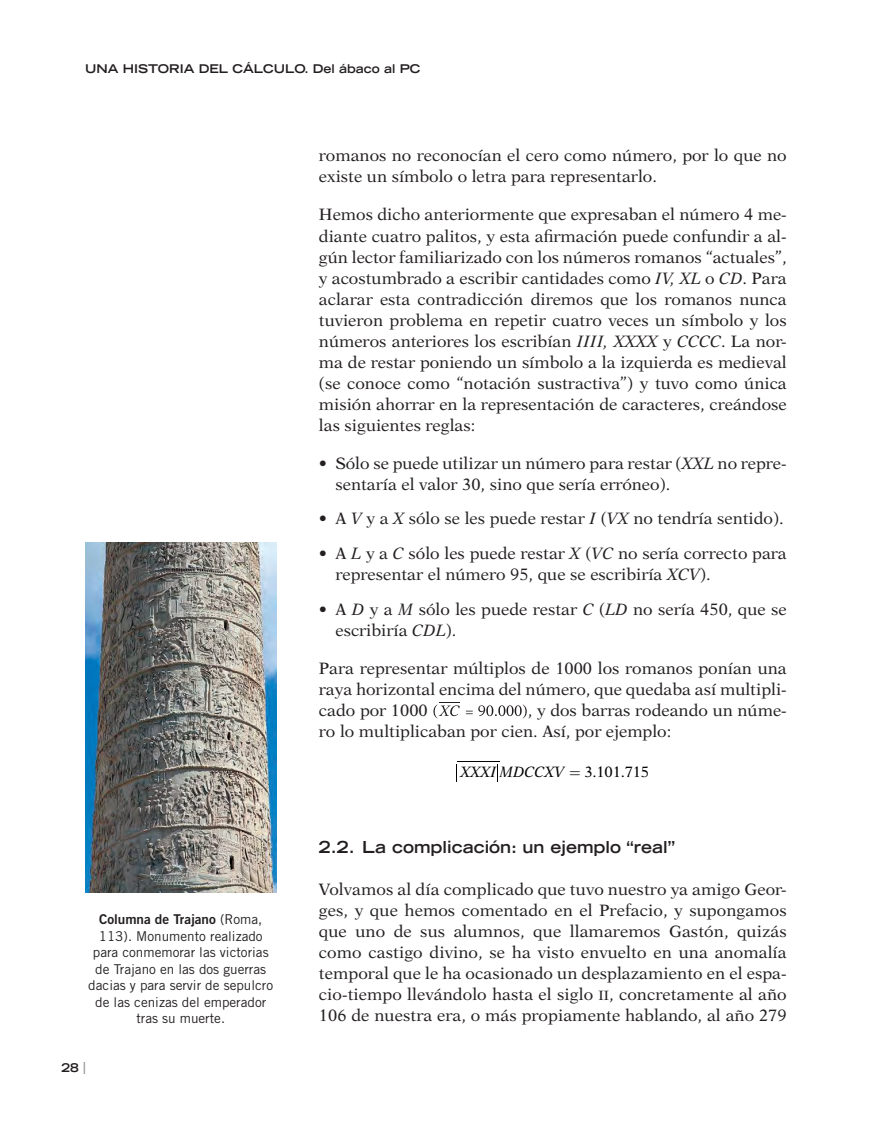
<style>
.page{position:relative;width:893px;height:1123px;background:#fff}
.page>*{position:absolute;margin:0;border:0;box-sizing:border-box;transform-origin:0 0}
.t1{font:16.5px/21px "New Aster LT Std";color:#231f20}
.t2{font:700 expanded 16.5px "Trade Gothic LT Std";color:#231f20}
.t3{font:italic 15px "New Aster LT Std";letter-spacing:-.005em;color:#000}
.t4{font:15px "New Aster LT Std";letter-spacing:-.015em;color:#000}
.t5{font:13.5px/16.5px "Trade Gothic LT Std";color:#231f20;text-align:center}
.t6{font:13.5px "Trade Gothic LT Std Bd 2";color:#231f20}
.t7{font:700 expanded 12px "Trade Gothic LT Std";color:#231f20}
.s1{font-family:"Trade Gothic LT Std"}
.s2{color:#939598}
.s3{font-style:italic}
.s4{font-size:13.5px}
</style>
<div class="page">
<svg style="left:433px;top:702px;width:27px;height:16px"></svg>
<svg style="left:466px;top:704px;width:61px;height:14px"></svg>
<svg style="left:456px;top:764px;width:1px;height:17px"></svg>
<svg style="left:497px;top:764px;width:1px;height:17px"></svg>
<hr style="left:457px;top:761px;width:42px;height:1px;background:#000">
<img style="left:85px;top:542px;width:191px;height:350px">
<p class="t7" style="left:85px;top:60px;width:337px">UNA HISTORIA DEL CÁLCULO. Del ábaco al PC</p>
<p class="t6" style="left:99px;top:910px;width:165px">Columna de Trajano <span class="s1">(Roma,</span></p>
<p class="t5" style="left:88px;top:927px;width:186px">113). Monumento realizado para conmemorar las victorias de Trajano en las dos guerras dacias y para servir de sepulcro de las cenizas del emperador tras su muerte.</p>
<p class="t7" style="left:61px;top:1060px;width:26px">28 <span class="s2">|</span></p>
<p class="t1" style="left:319px;top:145px;width:469px">romanos no reconocían el cero como número, por lo que no existe un símbolo o letra para representarlo.</p>
<p class="t1" style="left:319px;top:204px;width:469px;text-align:justify">Hemos dicho anteriormente que expresaban el número 4 me&shy;diante cuatro palitos, y esta afirmación puede confundir a al&shy;gún lector familiarizado con los números romanos “actuales”, y acostumbrado a escribir cantidades como <span class="s3">IV, XL</span> o <span class="s3">CD</span>. Para aclarar esta contradicción diremos que los romanos nunca tuvieron problema en repetir cuatro veces un símbolo y los números anteriores los escribían <span class="s3">IIII, XXXX</span> y <span class="s3">CCCC</span>. La nor&shy;ma de restar poniendo un símbolo a la izquierda es medieval (se conoce como “notación sustractiva”) y tuvo como única misión ahorrar en la representación de caracteres, creándose las siguientes reglas:</p>
<p class="t1" style="left:335px;top:452px;width:453px;text-indent:-16px">• Sólo se puede utilizar un número para restar (<span class="s3">XXL</span> no repre&shy;sentaría el valor 30, sino que sería erróneo).</p>
<p class="t1" style="left:319px;top:508px;width:466px">• A <span class="s3">V</span> y a <span class="s3">X</span> sólo se les puede restar <span class="s3">I</span> (<span class="s3">VX</span> no tendría sentido).</p>
<p class="t1" style="left:335px;top:543px;width:453px;text-indent:-17px">• A <span class="s3">L</span> y a <span class="s3">C</span> sólo les puede restar <span class="s3">X</span> (<span class="s3">VC</span> no sería correcto para representar el número 95, que se escribiría <span class="s3">XCV</span>).</p>
<p class="t1" style="left:335px;top:599px;width:453px;text-indent:-16px">• A <span class="s3">D</span> y a <span class="s3">M</span> sólo les puede restar <span class="s3">C</span> (<span class="s3">LD</span> no sería 450, que se escribiría <span class="s3">CDL</span>).</p>
<p class="t1" style="left:319px;top:658px;width:469px;text-align:justify">Para representar múltiplos de 1000 los romanos ponían una raya horizontal encima del número, que quedaba así multipli&shy;cado por 1000</p>
<p class="t1" style="left:319px;top:700px;width:469px;text-indent:209px">, y dos barras rodeando un núme&shy;ro lo multiplicaban por cien. Así, por ejemplo:</p>
<p class="t3" style="left:460px;top:763px;width:105px">XXXI MDCCXV</p>
<p class="t4" style="left:584px;top:762px;width:66px">3.101.715</p>
<p class="t2" style="left:319px;top:836px;width:358px">2.2. La complicación: un ejemplo “real”</p>
<p class="t1" style="left:319px;top:879px;width:469px;text-align:justify">Volvamos al día complicado que tuvo nuestro ya amigo Geor&shy;ges, y que hemos comentado en el Prefacio, y supongamos que uno de sus alumnos, que llamaremos Gastón, quizás como castigo divino, se ha visto envuelto en una anomalía temporal que le ha ocasionado un desplazamiento en el espa&shy;cio-tiempo llevándolo hasta el siglo <span class="s4">II</span>, concretamente al año 106 de nuestra era, o más propiamente hablando, al año 279</p>
</div>
